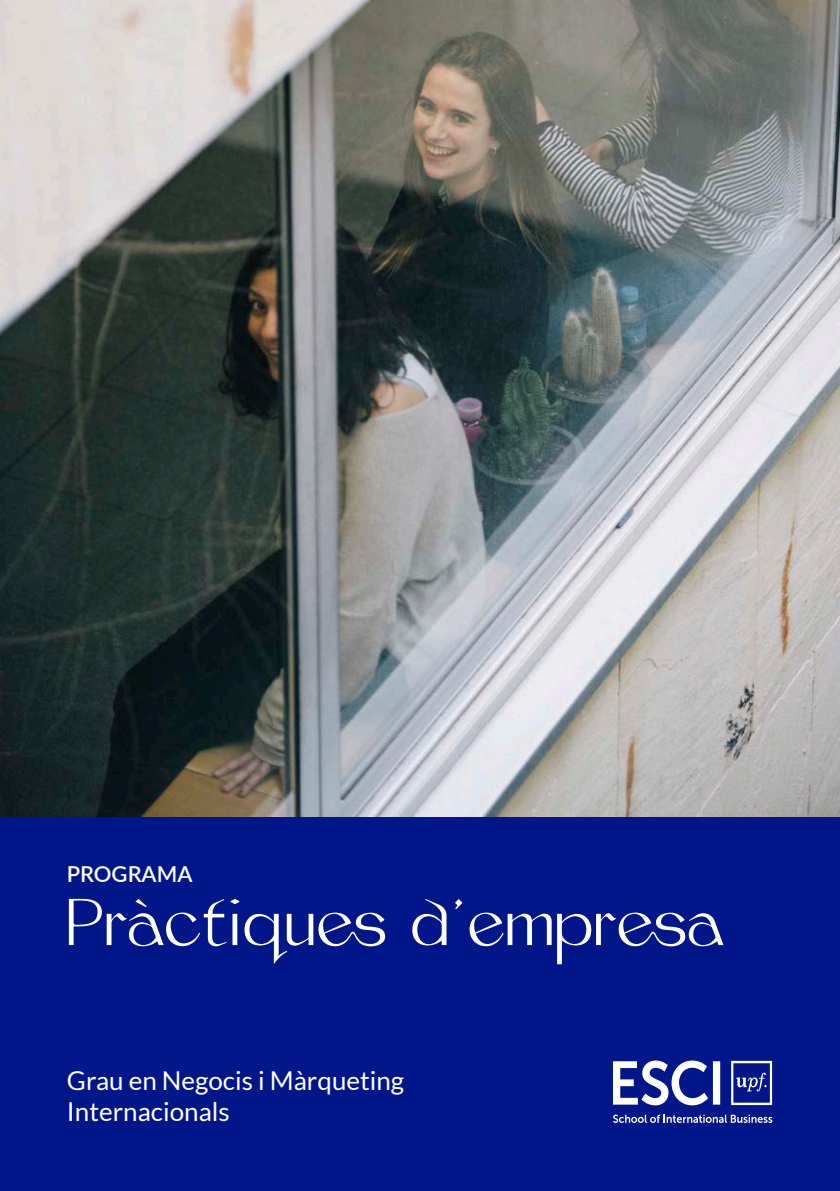
<style>
.page{position:relative;width:840px;height:1191px;background:#fff}
.page>*{position:absolute;margin:0;border:0;box-sizing:border-box;transform-origin:0 0}
.t1{font:60px "WT Monarch";color:#fff}
.t2{font:26px "Lato";color:#fff}
.t3{font:600 22px "Lato";color:#fff}
</style>
<div class="page">
<div style="left:0;top:1px;width:839px;height:1190px;background:#001689"></div>
<img style="left:0;top:0;width:839px;height:816px">
<svg style="left:731px;top:1060px;width:40px;height:45px"></svg>
<svg style="left:613px;top:1060px;width:106px;height:45px"></svg>
<svg style="left:613px;top:1114px;width:159px;height:9px"></svg>
<p class="t3" style="left:67px;top:858px;width:127px">PROGRAMA</p>
<p class="t1" style="left:65px;top:885px;width:660px">Pràctiques d’empresa</p>
<p class="t2" style="left:67px;top:1065px;width:338px">Grau en Negocis i Màrqueting</p>
<p class="t2" style="left:67px;top:1097px;width:164px">Internacionals</p>
</div>
